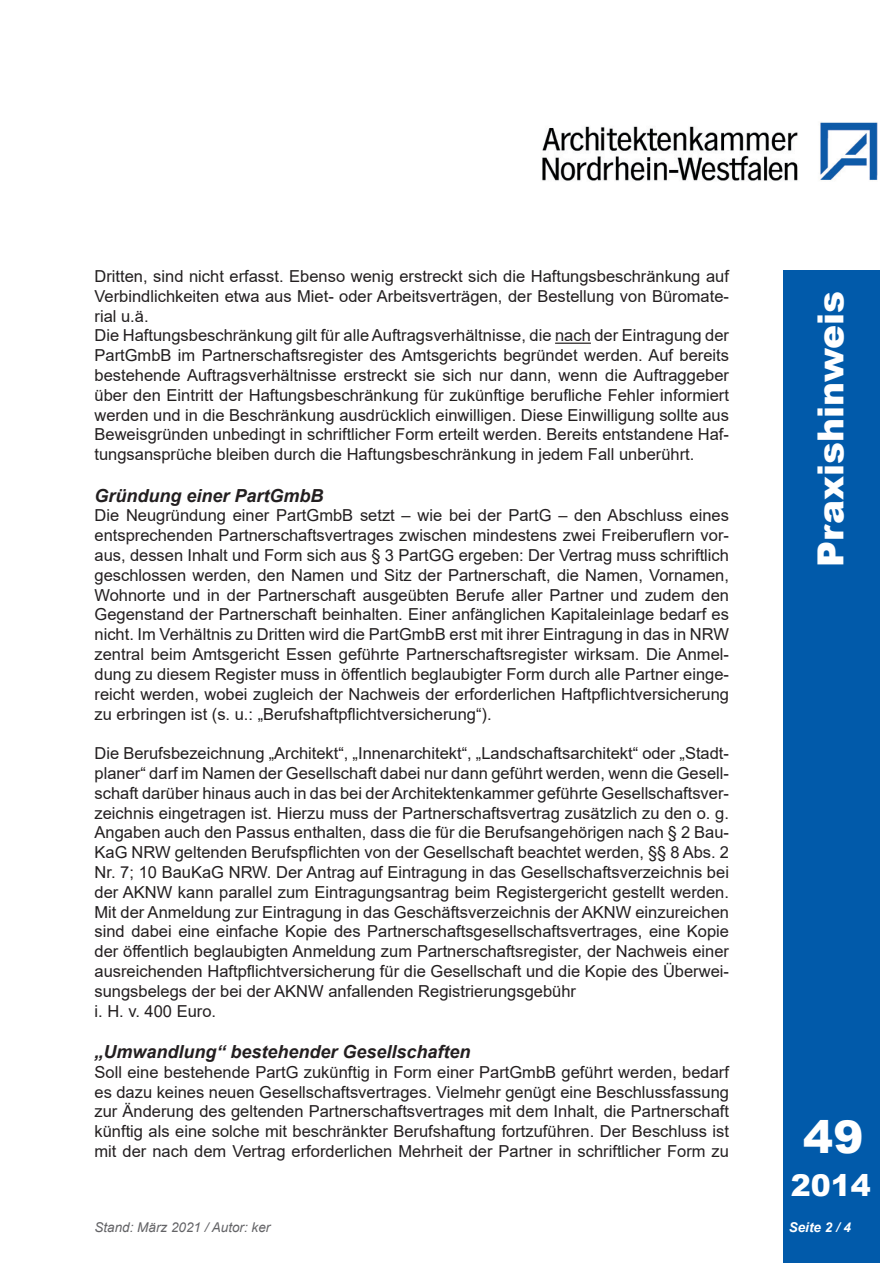
<style>
.page{position:relative;width:893px;height:1263px;background:#fff}
.page>*{position:absolute;margin:0;border:0;box-sizing:border-box;transform-origin:0 0}
.Zahl{font:900 45px "Arial";color:#fff}
.Praxishinweis__Balke{font:900 36px "Arial";color:#fff}
.Nummer_klein{font:900 30px "Arial";color:#fff}
.Zwischenüberschrift{font:italic 700 18px "Arial";color:#231f20}
.Zwischenüberschrift-2{font:16.5px/19.8px "Arial";color:#231f20;text-align:justify}
.Fußnote{font:italic 13.5px "Arial";color:#636366}
.Seitenzahl{font:italic 700 13.5px "Arial";color:#fff}
</style>
<div class="page">
<div style="left:783px;top:270px;width:96px;height:993px;background:#015aaa"></div>
<hr style="left:555px;top:343px;width:36px;height:1px;background:#231f20">
<img style="left:542px;top:122px;width:336px;height:59px">
<p class="Zwischenüberschrift-2" style="left:94px;top:266px;width:636px">Dritten, sind nicht erfasst. Ebenso wenig erstreckt sich die Haftungsbeschränkung auf Verbindlichkeiten etwa aus Miet- oder Arbeitsverträgen, der Bestellung von Büromate&shy;rial u.ä.</p>
<p class="Zwischenüberschrift-2" style="left:94px;top:326px;width:636px">Die Haftungsbeschränkung gilt für alle Auftragsverhältnisse, die nach der Eintragung der PartGmbB im Partnerschaftsregister des Amtsgerichts begründet werden. Auf bereits bestehende Auftragsverhältnisse erstreckt sie sich nur dann, wenn die Auftraggeber über den Eintritt der Haftungsbeschränkung für zukünftige berufliche Fehler informiert werden und in die Beschränkung ausdrücklich einwilligen. Diese Einwilligung sollte aus Beweisgründen unbedingt in schriftlicher Form erteilt werden. Bereits entstandene Haf&shy;tungsansprüche bleiben durch die Haftungsbeschränkung in jedem Fall unberührt.</p>
<p class="Zwischenüberschrift" style="left:94px;top:483px;width:231px">Gründung einer PartGmbB</p>
<p class="Zwischenüberschrift-2" style="left:94px;top:506px;width:636px">Die Neugründung einer PartGmbB setzt – wie bei der PartG – den Abschluss eines entsprechenden Partnerschaftsvertrages zwischen mindestens zwei Freiberuflern vor&shy;aus, dessen Inhalt und Form sich aus § 3 PartGG ergeben: Der Vertrag muss schriftlich geschlossen werden, den Namen und Sitz der Partnerschaft, die Namen, Vornamen, Wohnorte und in der Partnerschaft ausgeübten Berufe aller Partner und zudem den Gegenstand der Partnerschaft beinhalten. Einer anfänglichen Kapitaleinlage bedarf es nicht. Im Verhältnis zu Dritten wird die PartGmbB erst mit ihrer Eintragung in das in NRW zentral beim Amtsgericht Essen geführte Partnerschaftsregister wirksam. Die Anmel&shy;dung zu diesem Register muss in öffentlich beglaubigter Form durch alle Partner einge&shy;reicht werden, wobei zugleich der Nachweis der erforderlichen Haftpflichtversicherung zu erbringen ist (s. u.: „Berufshaftpflichtversicherung“).</p>
<p class="Zwischenüberschrift-2" style="left:94px;top:743px;width:636px">Die Berufsbezeichnung „Architekt“, „Innenarchitekt“, „Landschaftsarchitekt“ oder „Stadt&shy;planer“ darf im Namen der Gesellschaft dabei nur dann geführt werden, wenn die Gesell&shy;schaft darüber hinaus auch in das bei der Architektenkammer geführte Gesellschaftsver&shy;zeichnis eingetragen ist. Hierzu muss der Partnerschaftsvertrag zusätzlich zu den o. g.<br>Angaben auch den Passus enthalten, dass die für die Berufsangehörigen nach § 2 Bau-KaG NRW geltenden Berufspflichten von der Gesellschaft beachtet werden, §§ 8 Abs. 2<br>Nr. 7; 10 BauKaG NRW. Der Antrag auf Eintragung in das Gesellschaftsverzeichnis bei der AKNW kann parallel zum Eintragungsantrag beim Registergericht gestellt werden.<br>Mit der Anmeldung zur Eintragung in das Geschäftsverzeichnis der AKNW einzureichen sind dabei eine einfache Kopie des Partnerschaftsgesellschaftsvertrages, eine Kopie der öffentlich beglaubigten Anmeldung zum Partnerschaftsregister, der Nachweis einer ausreichenden Haftpflichtversicherung für die Gesellschaft und die Kopie des Überwei&shy;sungsbelegs der bei der AKNW anfallenden Registrierungsgebühr</p>
<p class="Zwischenüberschrift-2" style="left:94px;top:1001px;width:123px">i. H. v. 400 Euro.</p>
<p class="Zwischenüberschrift" style="left:94px;top:1039px;width:378px">„Umwandlung“ bestehender Gesellschaften</p>
<p class="Zwischenüberschrift-2" style="left:94px;top:1062px;width:636px">Soll eine bestehende PartG zukünftig in Form einer PartGmbB geführt werden, bedarf es dazu keines neuen Gesellschaftsvertrages. Vielmehr genügt eine Beschlussfassung zur Änderung des geltenden Partnerschaftsvertrages mit dem Inhalt, die Partnerschaft künftig als eine solche mit beschränkter Berufshaftung fortzuführen. Der Beschluss ist mit der nach dem Vertrag erforderlichen Mehrheit der Partner in schriftlicher Form zu</p>
<p class="Praxishinweis__Balke" style="left:805px;top:567px;width:278px;rotate:-90deg">Praxishinweis</p>
<p class="Zahl" style="left:803px;top:1104px;width:62px">49</p>
<p class="Nummer_klein" style="left:791px;top:1163px;width:82px">2014</p>
<p class="Fußnote" style="left:94px;top:1218px;width:177px">Stand: März 2021 / Autor: ker</p>
<p class="Seitenzahl" style="left:789px;top:1218px;width:64px">Seite 2 / 4</p>
</div>
